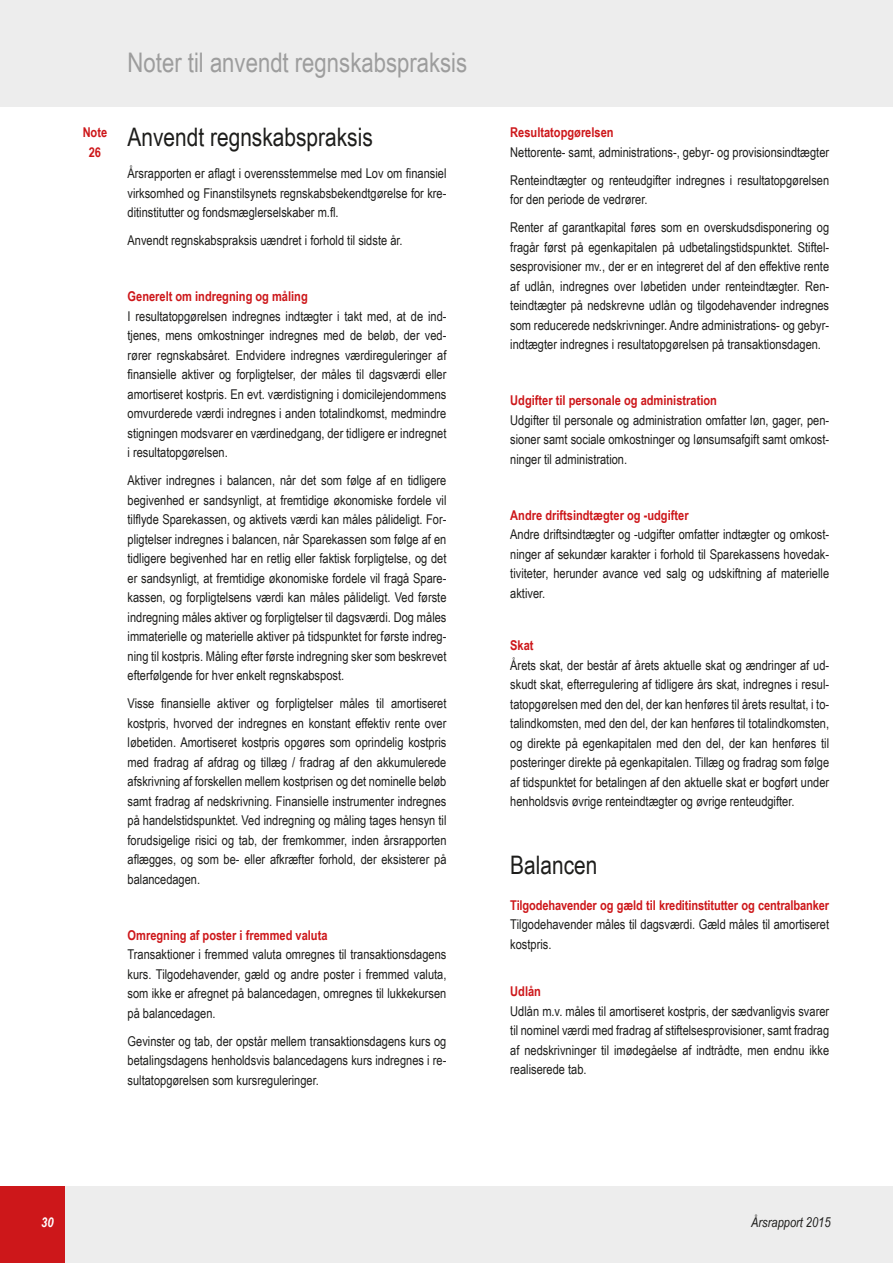
<style>
.page{position:relative;width:893px;height:1263px;background:#fff}
.page>*{position:absolute;margin:0;border:0;box-sizing:border-box;transform-origin:0 0}
.t1{font:27px "Arial Narrow";color:#9d9d9d}
.t2{font:25.5px "Arial Narrow";color:#1d1d1b}
.t3{font:13.5px/19.5px "Arial Narrow";color:#1d1d1b;text-align:justify}
.t4{font:700 13.5px "Arial Narrow";color:#cd171a}
.t5{font:italic 13.5px "Arial Narrow";color:#1d1d1b}
.t6{font:italic 700 13.5px "Arial Narrow";color:#fff}
</style>
<div class="page">
<div style="left:65px;top:1186px;width:828px;height:77px;background:#ededed"></div>
<div style="left:0;top:1186px;width:65px;height:77px;background:#cd171a"></div>
<div style="left:0;top:0;width:893px;height:106px;background:#ededed"></div>
<h1 class="t1" style="left:128px;top:43px;width:341px">Noter til anvendt regnskabspraksis</h1>
<p class="t4" style="left:83px;top:122px;width:26px">Note</p>
<h2 class="t2" style="left:89px;top:118px;width:285px"><sub>26</sub> Anvendt regnskabspraksis</h2>
<p class="t3" style="left:128px;top:163px;width:320px">Årsrapporten er aflagt i overensstemmelse med Lov om finansiel virksomhed og Finanstilsynets regnskabsbekendtgørelse for kre&shy;ditinstitutter og fondsmæglerselskaber m.fl.</p>
<p class="t3" style="left:128px;top:230px;width:275px">Anvendt regnskabspraksis uændret i forhold til sidste år.</p>
<p class="t4" style="left:128px;top:286px;width:182px">Generelt om indregning og måling</p>
<p class="t3" style="left:128px;top:306px;width:320px">I resultatopgørelsen indregnes indtægter i takt med, at de ind&shy;tjenes, mens omkostninger indregnes med de beløb, der ved&shy;rører regnskabsåret. Endvidere indregnes værdireguleringer af finansielle aktiver og forpligtelser, der måles til dagsværdi eller amortiseret kostpris. En evt. værdistigning i domicilejendommens omvurderede værdi indregnes i anden totalindkomst, medmindre stigningen modsvarer en værdinedgang, der tidligere er indregnet i resultatopgørelsen.</p>
<p class="t3" style="left:128px;top:470px;width:320px">Aktiver indregnes i balancen, når det som følge af en tidligere begivenhed er sandsynligt, at fremtidige økonomiske fordele vil tilflyde Sparekassen, og aktivets værdi kan måles pålideligt. For&shy;pligtelser indregnes i balancen, når Sparekassen som følge af en tidligere begivenhed har en retlig eller faktisk forpligtelse, og det er sandsynligt, at fremtidige økonomiske fordele vil fragå Spare&shy;kassen, og forpligtelsens værdi kan måles pålideligt. Ved første indregning måles aktiver og forpligtelser til dagsværdi. Dog måles immaterielle og materielle aktiver på tidspunktet for første indreg&shy;ning til kostpris. Måling efter første indregning sker som beskrevet efterfølgende for hver enkelt regnskabspost.</p>
<p class="t3" style="left:128px;top:693px;width:320px">Visse finansielle aktiver og forpligtelser måles til amortiseret kostpris, hvorved der indregnes en konstant effektiv rente over løbetiden. Amortiseret kostpris opgøres som oprindelig kostpris med fradrag af afdrag og tillæg / fradrag af den akkumulerede afskrivning af forskellen mellem kostprisen og det nominelle beløb samt fradrag af nedskrivning. Finansielle instrumenter indregnes på handelstidspunktet. Ved indregning og måling tages hensyn til forudsigelige risici og tab, der fremkommer, inden årsrapporten aflægges, og som be- eller afkræfter forhold, der eksisterer på balancedagen.</p>
<p class="t4" style="left:128px;top:925px;width:201px">Omregning af poster i fremmed valuta</p>
<p class="t3" style="left:128px;top:944px;width:320px">Transaktioner i fremmed valuta omregnes til transaktionsdagens kurs. Tilgodehavender, gæld og andre poster i fremmed valuta, som ikke er afregnet på balancedagen, omregnes til lukkekursen på balancedagen.</p>
<p class="t3" style="left:128px;top:1031px;width:320px">Gevinster og tab, der opstår mellem transaktionsdagens kurs og betalingsdagens henholdsvis balancedagens kurs indregnes i re&shy;sultatopgørelsen som kursreguleringer.</p>
<p class="t4" style="left:510px;top:122px;width:105px">Resultatopgørelsen</p>
<p class="t3" style="left:510px;top:137px;width:320px;line-height:28px">Nettorente- samt, administrations-, gebyr- og provisionsindtægter<br>Renteindtægter og renteudgifter indregnes i resultatopgørelsen</p>
<p class="t3" style="left:510px;top:185px;width:320px;line-height:28px">for den periode de vedrører.<br>Renter af garantkapital føres som en overskudsdisponering og</p>
<p class="t3" style="left:510px;top:237px;width:320px">fragår først på egenkapitalen på udbetalingstidspunktet. Stiftel&shy;sesprovisioner mv., der er en integreret del af den effektive rente af udlån, indregnes over løbetiden under renteindtægter. Ren&shy;teindtægter på nedskrevne udlån og tilgodehavender indregnes som reducerede nedskrivninger. Andre administrations- og gebyr&shy;indtægter indregnes i resultatopgørelsen på transaktionsdagen.</p>
<p class="t4" style="left:510px;top:390px;width:208px">Udgifter til personale og administration</p>
<p class="t3" style="left:510px;top:410px;width:320px">Udgifter til personale og administration omfatter løn, gager, pen&shy;sioner samt sociale omkostninger og lønsumsafgift samt omkost&shy;ninger til administration.</p>
<p class="t4" style="left:510px;top:505px;width:180px">Andre driftsindtægter og -udgifter</p>
<p class="t3" style="left:510px;top:524px;width:320px">Andre driftsindtægter og -udgifter omfatter indtægter og omkost&shy;ninger af sekundær karakter i forhold til Sparekassens hovedak&shy;tiviteter, herunder avance ved salg og udskiftning af materielle aktiver.</p>
<p class="t4" style="left:510px;top:635px;width:25px">Skat</p>
<p class="t3" style="left:510px;top:655px;width:320px">Årets skat, der består af årets aktuelle skat og ændringer af ud&shy;skudt skat, efterregulering af tidligere års skat, indregnes i resul&shy;tatopgørelsen med den del, der kan henføres til årets resultat, i to&shy;talindkomsten, med den del, der kan henføres til totalindkomsten, og direkte på egenkapitalen med den del, der kan henføres til posteringer direkte på egenkapitalen. Tillæg og fradrag som følge af tidspunktet for betalingen af den aktuelle skat er bogført under henholdsvis øvrige renteindtægter og øvrige renteudgifter.</p>
<h2 class="t2" style="left:510px;top:846px;width:89px">Balancen</h2>
<p class="t4" style="left:510px;top:894px;width:320px">Tilgodehavender og gæld til kreditinstitutter og centralbanker</p>
<p class="t3" style="left:510px;top:914px;width:320px">Tilgodehavender måles til dagsværdi. Gæld måles til amortiseret kostpris.</p>
<p class="t4" style="left:510px;top:981px;width:32px">Udlån</p>
<p class="t3" style="left:510px;top:1000px;width:320px">Udlån m.v. måles til amortiseret kostpris, der sædvanligvis svarer til nominel værdi med fradrag af stiftelsesprovisioner, samt fradrag af nedskrivninger til imødegåelse af indtrådte, men endnu ikke realiserede tab.</p>
<p class="t6" style="left:41px;top:1212px;width:14px">30</p>
<p class="t5" style="left:751px;top:1213px;width:81px">Årsrapport 2015</p>
</div>
